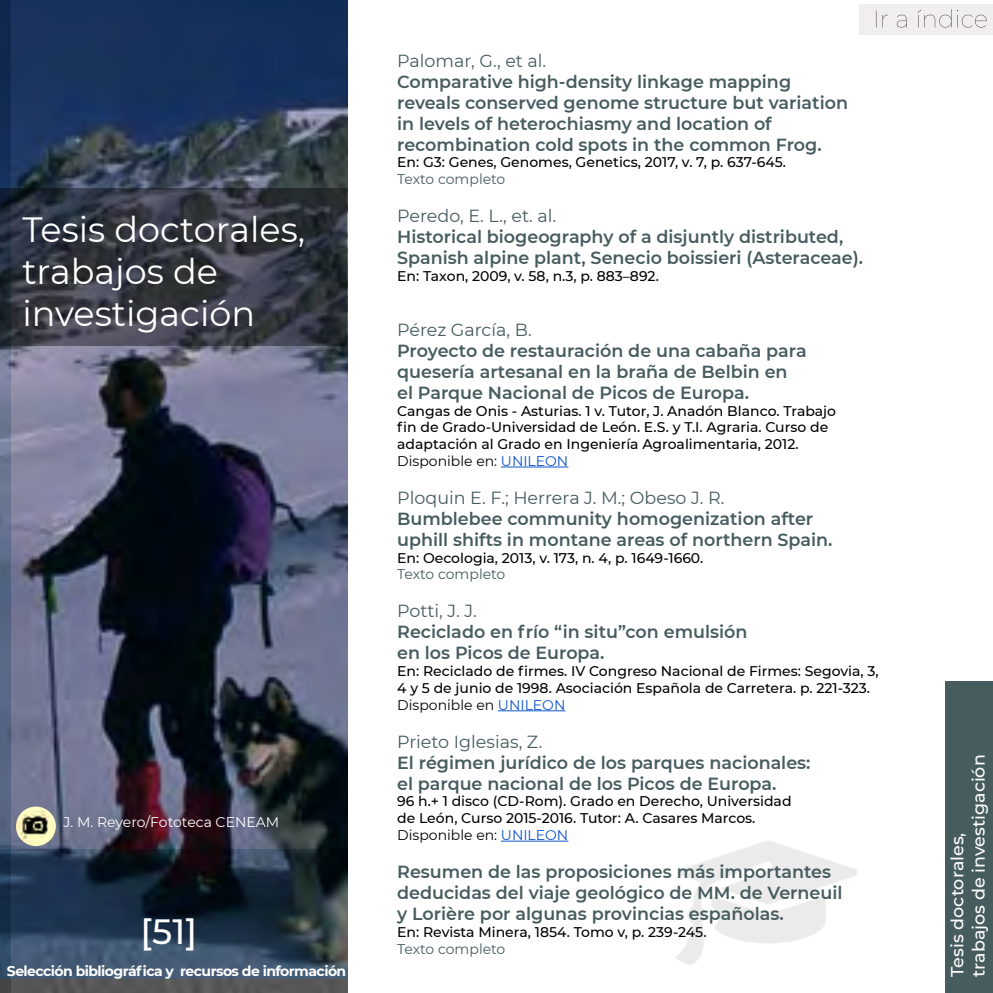
<style>
.page{position:relative;width:993px;height:993px;background:#fff}
.page>*{position:absolute;margin:0;border:0;box-sizing:border-box;transform-origin:0 0}
.t1{font:35px/42px "Montserrat";color:#fff}
.t2{font:500 35px "Montserrat";color:#fff}
.t3{font:600 17.5px/21px "Montserrat";color:#475c5f}
.t4{font:17.5px "Montserrat";color:#475c5f}
.t5{font:500 17.5px/21px "Montserrat";color:#fff}
.t6{font:500 14px/16.8px "Montserrat";color:#000}
.t7{font:700 14px "Montserrat";letter-spacing:-.04em;color:#fff}
.t8{font:14px "Montserrat";color:#475c5f}
.t9{font:14px "Montserrat";color:#fff}
.s1{font-weight:400}
.s2{font-weight:400;color:#15c}
</style>
<div class="page">
<img style="left:10px;top:0;width:337px;height:849px">
<svg style="left:10px;top:849px;width:337px;height:130px;background:#253648"></svg>
<svg style="left:0;top:0;width:10px;height:979px;background:#435575"></svg>
<div style="left:0;top:979px;width:347px;height:13px;background:#565656"></div>
<svg style="left:0;top:189px;width:346px;height:157px;background:#343841"></svg>
<div style="left:944px;top:681px;width:48px;height:311px;background:#475c5f"></div>
<div style="left:859px;top:5px;width:133px;height:30px;background:#f0efee"></div>
<svg style="left:875px;top:9px;width:111px;height:19px"></svg>
<svg style="left:16px;top:806px;width:40px;height:39px"></svg>
<img style="left:21px;top:811px;width:27px;height:27px">
<hr style="left:500px;top:466px;width:68px;height:1px;background:#15c">
<hr style="left:498px;top:710px;width:67px;height:1px;background:#15c">
<hr style="left:500px;top:840px;width:68px;height:1px;background:#15c">
<h1 class="t1" style="left:22px;top:207px;width:284px">Tesis doctorales, trabajos de investigación</h1>
<p class="t9" style="left:63px;top:812px;width:217px">J. M. Reyero/Fototeca CENEAM</p>
<h1 class="t2" style="left:140px;top:906px;width:58px">[51]</h1>
<p class="t7" style="left:7px;top:960px;width:341px">Selección bibliográfica y recursos de información</p>
<p class="t4" style="left:397px;top:48px;width:151px">Palomar, G., et al.</p>
<p class="t3" style="left:397px;top:70px;width:452px">Comparative high-density linkage mapping reveals conserved genome structure but variation in levels of heterochiasmy and location of recombination cold spots in the common Frog.</p>
<p class="t6" style="left:397px;top:153px;width:390px">En: G3: Genes, Genomes, Genetics, 2017, v. 7, p. 637-645.</p>
<p class="t8" style="left:397px;top:170px;width:110px">Texto completo</p>
<p class="t4" style="left:397px;top:204px;width:161px">Peredo, E. L., et. al.</p>
<p class="t3" style="left:397px;top:225px;width:467px">Historical biogeography of a disjuntly distributed,<br>Spanish alpine plant, Senecio boissieri (Asteraceae).</p>
<p class="t6" style="left:397px;top:267px;width:263px">En: Taxon, 2009, v. 58, n.3, p. 883–892.</p>
<p class="t4" style="left:397px;top:317px;width:136px">Pérez García, B.</p>
<p class="t3" style="left:397px;top:339px;width:411px">Proyecto de restauración de una cabaña para quesería artesanal en la braña de Belbin en el Parque Nacional de Picos de Europa.</p>
<p class="t6" style="left:397px;top:401px;width:440px">Cangas de Onis - Asturias. 1 v. Tutor, J. Anadón Blanco. Trabajo fin de Grado-Universidad de León. E.S. y T.I. Agraria. Curso de adaptación al Grado en Ingeniería Agroalimentaria, 2012.<br><span class="s1">Disponible en:</span> <span class="s2">UNILEON</span></p>
<p class="t4" style="left:397px;top:485px;width:329px">Ploquin E. F.; Herrera J. M.; Obeso J. R.</p>
<p class="t3" style="left:397px;top:507px;width:436px">Bumblebee community homogenization after uphill shifts in montane areas of northern Spain.</p>
<p class="t6" style="left:397px;top:548px;width:307px">En: Oecologia, 2013, v. 173, n. 4, p. 1649-1660.</p>
<p class="t8" style="left:397px;top:564px;width:110px">Texto completo</p>
<p class="t4" style="left:397px;top:598px;width:81px">Potti, J. J.</p>
<p class="t3" style="left:397px;top:620px;width:351px">Reciclado en frío “in situ”con emulsión en los Picos de Europa.</p>
<p class="t6" style="left:397px;top:662px;width:483px">En: Reciclado de firmes. IV Congreso Nacional de Firmes: Segovia, 3,<br>4 y 5 de junio de 1998. Asociación Española de Carretera. p. 221-323.<br><span class="s1">Disponible en</span> <span class="s2">UNILEON</span></p>
<p class="t4" style="left:397px;top:729px;width:147px">Prieto Iglesias, Z.</p>
<p class="t3" style="left:397px;top:750px;width:415px">El régimen jurídico de los parques nacionales: el parque nacional de los Picos de Europa.</p>
<p class="t6" style="left:397px;top:792px;width:396px">96 h.+ 1 disco (CD-Rom). Grado en Derecho, Universidad de León, Curso 2015-2016. Tutor: A. Casares Marcos.<br><span class="s1">Disponible en:</span> <span class="s2">UNILEON</span></p>
<p class="t3" style="left:397px;top:860px;width:446px">Resumen de las proposiciones más importantes deducidas del viaje geológico de MM. de Verneuil y Lorière por algunas provincias españolas.</p>
<p class="t6" style="left:397px;top:922px;width:311px">En: Revista Minera, 1854. Tomo v, p. 239-245.</p>
<p class="t8" style="left:397px;top:938px;width:110px">Texto completo</p>
<p class="t5" style="left:945px;top:976px;width:224px;rotate:-90deg">Tesis doctorales,<br>trabajos de investigación</p>
</div>
